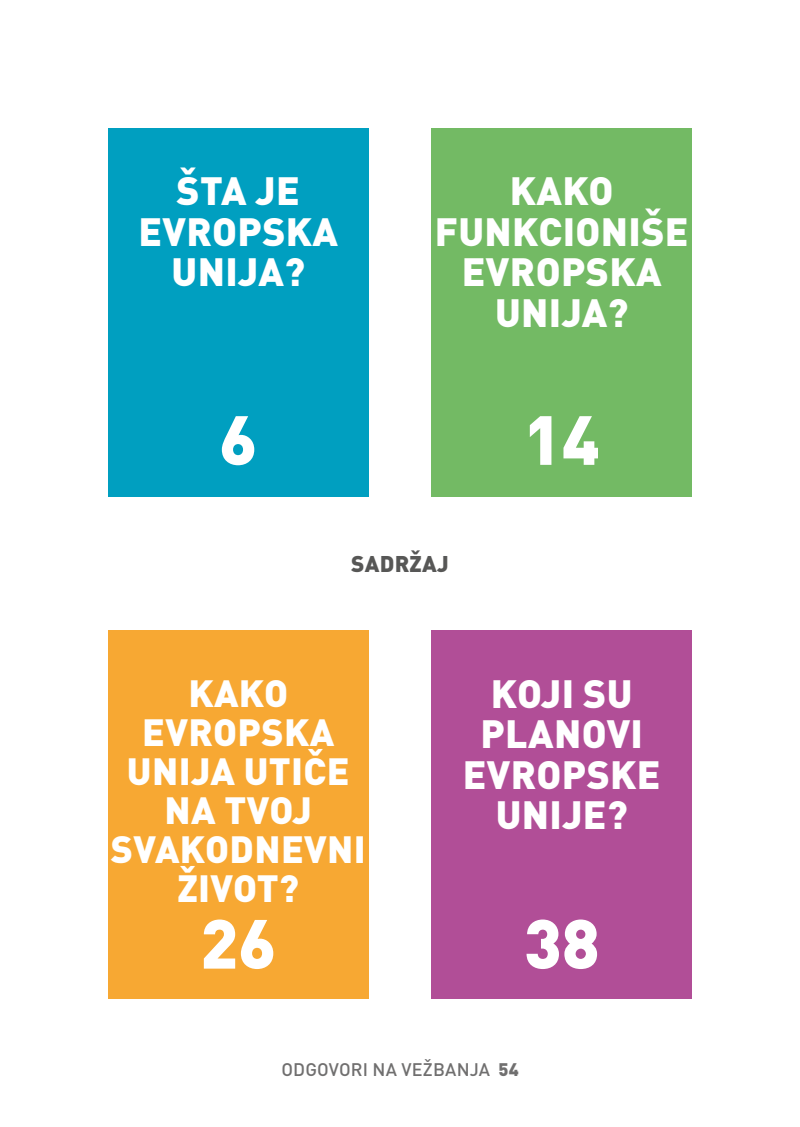
<style>
.page{position:relative;width:800px;height:1127px;background:#fff}
.page>*{position:absolute;margin:0;border:0;box-sizing:border-box;transform-origin:0 0}
.t1{font:900 68.4px "DIN Pro";color:#fff}
.t2{font:900 39px/40.5px "DIN Pro";letter-spacing:.01em;color:#fff;text-align:center}
.t3{font:900 37.5px/39px "DIN Pro";letter-spacing:.01em;color:#fff;text-align:center}
.t4{font:900 22.5px "DIN Pro";letter-spacing:.01em;color:#575756}
.t5{font:500 18px "DIN Pro";letter-spacing:.01em;color:#706f6f}
.s1{font-weight:900}
</style>
<div class="page">
<div style="left:108px;top:128px;width:260px;height:368px;background:#009fc0"></div>
<div style="left:431px;top:128px;width:260px;height:368px;background:#73ba64"></div>
<div style="left:431px;top:630px;width:260px;height:368px;background:#b14e97"></div>
<div style="left:108px;top:631px;width:260px;height:368px;background:#f7a833"></div>
<p class="t2" style="left:138px;top:169px;width:201px">ŠTA JE<br>EVROPSKA<br>UNIJA?</p>
<p class="t2" style="left:434px;top:169px;width:255px">KAKO<br>FUNKCIONIŠE<br>EVROPSKA<br>UNIJA?</p>
<h1 class="t1" style="left:219px;top:394px;width:40px">6</h1>
<p class="t4" style="left:351px;top:548px;width:99px">SADRŽAJ</p>
<h1 class="t1" style="left:523px;top:394px;width:78px">14</h1>
<p class="t3" style="left:111px;top:672px;width:256px">KAKO<br>EVROPSKA<br>UNIJA UTIČE<br>NA TVOJ<br>SVAKODNEVNI<br>ŽIVOT?</p>
<h1 class="t1" style="left:200px;top:897px;width:78px">26</h1>
<p class="t2" style="left:462px;top:672px;width:199px">KOJI SU<br>PLANOVI<br>EVROPSKE<br>UNIJE?</p>
<h1 class="t1" style="left:523px;top:897px;width:78px">38</h1>
<p class="t5" style="left:281px;top:1057px;width:239px">ODGOVORI NA VEŽBANJA <span class="s1">54</span></p>
</div>
